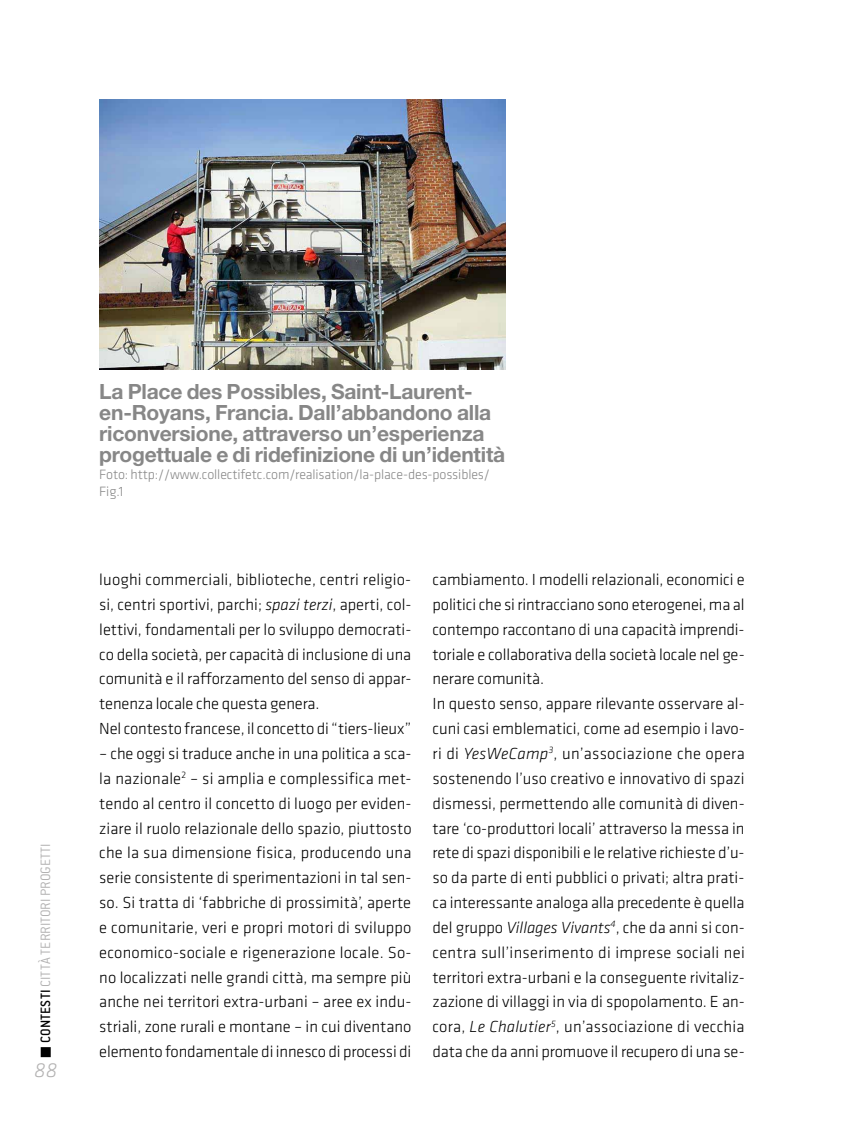
<style>
.page{position:relative;width:844px;height:1141px;background:#fff}
.page>*{position:absolute;margin:0;border:0;box-sizing:border-box;transform-origin:0 0}
.t1{font:700 21px/21px "Helvetica Neue LT Pro";letter-spacing:-.01em;color:#878787}
.t2{font:italic 300 21px "Klavika";color:#b3b2b2}
.t3{font:300 16.62px/24.8px "Klavika";letter-spacing:-.005em;color:#000}
.t4{font:14.88px "Conduit ITC Light";letter-spacing:.005em;color:#b3b2b2}
.t5{font:300 14px/16.8px "Klavika";letter-spacing:-.01em;color:#878787}
.s1{font-family:"Conduit ITC Medium";color:#000}
.s2{font-style:italic}
</style>
<div class="page">
<div style="left:42px;top:1048px;width:8px;height:8px;background:#000"></div>
<div style="left:41px;top:1047px;width:10px;height:10px;border:2px solid #000"></div>
<img style="left:99px;top:99px;width:406px;height:271px">
<p class="t4" style="left:36px;top:1043px;width:201px;rotate:-90deg"><span class="s1">CONTESTI</span> CITTÀ TERRITORI PROGETTI</p>
<p class="t2" style="left:34px;top:1059px;width:25px">88</p>
<p class="t1" style="left:99px;top:381px;width:407px">La Place des Possibles, Saint-Laurent&shy;en-Royans, Francia. Dall’abbandono alla riconversione, attraverso un’esperienza progettuale e di ridefinizione di un’identità</p>
<p class="t5" style="left:99px;top:466px;width:392px">Foto: http://www.collectifetc.com/realisation/la-place-des-possibles/<br>Fig.1</p>
<p class="t3" style="left:99px;top:567px;width:313px">luoghi commerciali, biblioteche, centri religio&shy;si, centri sportivi, parchi; <span class="s2">spazi terzi</span>, aperti, col&shy;lettivi, fondamentali per lo sviluppo democrati&shy;co della società, per capacità di inclusione di una comunità e il rafforzamento del senso di appar&shy;tenenza locale che questa genera.<br>Nel contesto francese, il concetto di “tiers-lieux”</p>
<p class="t3" style="left:99px;top:741px;width:314px;text-align:justify">– che oggi si traduce anche in una politica a sca&shy;la nazionale<sup>2</sup> – si amplia e complessifica met&shy;tendo al centro il concetto di luogo per eviden&shy;ziare il ruolo relazionale dello spazio, piuttosto che la sua dimensione fisica, producendo una serie consistente di sperimentazioni in tal sen&shy;so. Si tratta di ‘fabbriche di prossimità’, aperte e comunitarie, veri e propri motori di sviluppo economico-sociale e rigenerazione locale. So&shy;no localizzati nelle grandi città, ma sempre più anche nei territori extra-urbani – aree ex indu&shy;striali, zone rurali e montane – in cui diventano elemento fondamentale di innesco di processi di</p>
<p class="t3" style="left:432px;top:567px;width:314px">cambiamento. I modelli relazionali, economici e politici che si rintracciano sono eterogenei, ma al contempo raccontano di una capacità imprendi&shy;toriale e collaborativa della società locale nel ge&shy;nerare comunità.<br>In questo senso, appare rilevante osservare al&shy;cuni casi emblematici, come ad esempio i lavo&shy;ri di <span class="s2">YesWeCamp</span><sup>3</sup>, un’associazione che opera sostenendo l’uso creativo e innovativo di spazi dismessi, permettendo alle comunità di diven&shy;tare ‘co-produttori locali’ attraverso la messa in rete di spazi disponibili e le relative richieste d’u&shy;so da parte di enti pubblici o privati; altra prati&shy;ca interessante analoga alla precedente è quella del gruppo <span class="s2">Villages Vivants</span><sup>4</sup>, che da anni si con&shy;centra sull’inserimento di imprese sociali nei territori extra-urbani e la conseguente rivitaliz&shy;zazione di villaggi in via di spopolamento. E an&shy;cora, <span class="s2">Le Chalutier</span><sup>5</sup>, un’associazione di vecchia data che da anni promuove il recupero di una se-</p>
</div>
